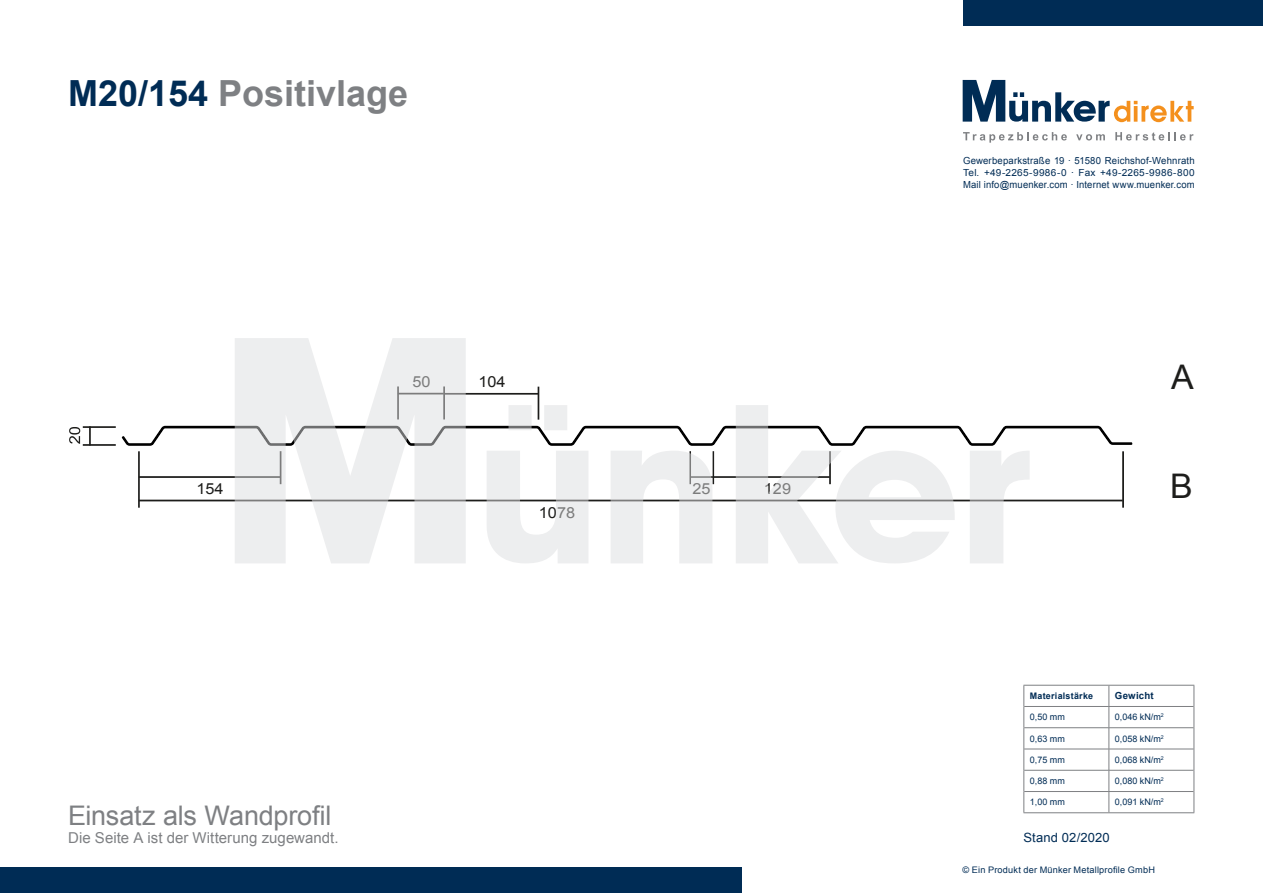
<style>
.page{position:relative;width:1263px;height:893px;background:#fff}
.page>*{position:absolute;margin:0;border:0;box-sizing:border-box;transform-origin:0 0}
.t1{font:700 36px "Arial";color:#7e8083}
.t2{font:33.9px "Arial";color:#1d1d1b}
.t3{font:27px "Arial";letter-spacing:-.01em;color:#7e8083}
.t4{font:15.3px "Arial";color:#1d1d1b;scale:1.07 1}
.t5{font:15px "Arial";letter-spacing:.005em;color:#7e8083}
.t6{font:12.75px "Arial";letter-spacing:.01em;color:#002c55}
.t7{font:9.75px/11.7px "Arial";letter-spacing:.02em;color:#002c55;text-align:justify}
.t8{font:700 9.75px "Arial";letter-spacing:.025em;color:#002c55}
.t9{font:9px "Arial";letter-spacing:.01em;color:#002c55}
.t10{font:700 9px "Arial";letter-spacing:.03em;color:#002c55}
.s1{color:#002c55}
</style>
<div class="page">
<div style="left:963px;top:0;width:300px;height:26px;background:#002c55"></div>
<div style="left:0;top:867px;width:742px;height:26px;background:#002c55"></div>
<svg style="left:963px;top:132px;width:104px;height:11px"></svg>
<svg style="left:1076px;top:134px;width:29px;height:7px"></svg>
<svg style="left:1115px;top:132px;width:78px;height:9px"></svg>
<svg style="left:963px;top:80px;width:231px;height:42px"></svg>
<hr style="left:83px;top:426px;width:33px;height:2px;background:#1d1d1b">
<hr style="left:83px;top:444px;width:33px;height:2px;background:#1d1d1b">
<svg style="left:89px;top:426px;width:2px;height:18px"></svg>
<hr style="left:538px;top:387px;width:1px;height:33px;background:#1d1d1b">
<hr style="left:444px;top:393px;width:94px;height:2px;background:#1d1d1b">
<svg style="left:69px;top:427px;width:11px;height:17px"></svg>
<hr style="left:1023px;top:685px;width:86px;height:1px;background:#7e8083">
<hr style="left:1109px;top:685px;width:85px;height:1px;background:#7e8083">
<hr style="left:1024px;top:706px;width:85px;height:1px;background:#7e8083">
<hr style="left:1109px;top:706px;width:84px;height:1px;background:#7e8083">
<hr style="left:1024px;top:727px;width:85px;height:1px;background:#7e8083">
<hr style="left:1024px;top:770px;width:85px;height:1px;background:#7e8083">
<hr style="left:1109px;top:727px;width:84px;height:1px;background:#7e8083">
<hr style="left:1109px;top:770px;width:84px;height:1px;background:#7e8083">
<svg style="left:1023px;top:686px;width:1px;height:126px"></svg>
<hr style="left:1024px;top:749px;width:85px;height:1px;background:#7e8083">
<hr style="left:1024px;top:791px;width:85px;height:1px;background:#7e8083">
<hr style="left:1023px;top:812px;width:86px;height:1px;background:#7e8083">
<svg style="left:1109px;top:686px;width:1px;height:126px"></svg>
<hr style="left:1109px;top:749px;width:84px;height:1px;background:#7e8083">
<hr style="left:1109px;top:791px;width:84px;height:1px;background:#7e8083">
<svg style="left:1193px;top:686px;width:1px;height:126px"></svg>
<hr style="left:1109px;top:812px;width:85px;height:1px;background:#7e8083">
<svg style="left:121px;top:405px;width:1012px;height:158px"></svg>
<svg style="left:235px;top:338px;width:231px;height:225px;fill:#edeeef"></svg>
<h1 class="t1" style="left:68px;top:69px;width:342px"><span class="s1">M20/154</span> Positivlage</h1>
<p class="t7" style="left:963px;top:155px;width:233px">Gewerbeparkstraße 19 . 51580 Reichshof-Wehnrath Tel. +49-2265-9986-0 . Fax +49-2265-9986-800<br>Mail info@muenker.com . Internet www.muenker.com</p>
<h3 class="t4" style="left:196px;top:478px;width:27px">154</h3>
<h3 class="t3" style="left:68px;top:798px;width:265px">Einsatz als Wandprofil</h3>
<h3 class="t5" style="left:68px;top:828px;width:272px">Die Seite A ist der Witterung zugewandt.</h3>
<h3 class="t4" style="left:412px;top:371px;width:18px">50</h3>
<h2 class="t2" style="left:1171px;top:354px;width:24px">A</h2>
<h3 class="t4" style="left:478px;top:372px;width:27px">104</h3>
<h3 class="t4" style="left:539px;top:502px;width:35px">1078</h3>
<h3 class="t4" style="left:692px;top:478px;width:18px">25</h3>
<h3 class="t4" style="left:764px;top:478px;width:27px">129</h3>
<h2 class="t2" style="left:1170px;top:464px;width:24px">B</h2>
<p class="t10" style="left:1030px;top:690px;width:65px">Materialstärke</p>
<p class="t8" style="left:1115px;top:689px;width:40px">Gewicht</p>
<p class="t9" style="left:1030px;top:711px;width:37px">0,50 mm</p>
<p class="t9" style="left:1115px;top:711px;width:50px">0,046 kN/m<sup>2</sup></p>
<p class="t9" style="left:1030px;top:733px;width:37px">0,63 mm</p>
<p class="t9" style="left:1115px;top:733px;width:50px">0,058 kN/m<sup>2</sup></p>
<p class="t9" style="left:1030px;top:754px;width:37px">0,75 mm</p>
<p class="t9" style="left:1115px;top:754px;width:50px">0,068 kN/m<sup>2</sup></p>
<p class="t9" style="left:1030px;top:775px;width:37px">0,88 mm</p>
<p class="t9" style="left:1115px;top:775px;width:50px">0,080 kN/m<sup>2</sup></p>
<p class="t9" style="left:1030px;top:796px;width:37px">1,00 mm</p>
<p class="t9" style="left:1115px;top:796px;width:50px">0,091 kN/m<sup>2</sup></p>
<h3 class="t6" style="left:1023px;top:830px;width:88px">Stand 02/2020</h3>
<p class="t9" style="left:963px;top:864px;width:194px">© Ein Produkt der Münker Metallprofile GmbH</p>
</div>
